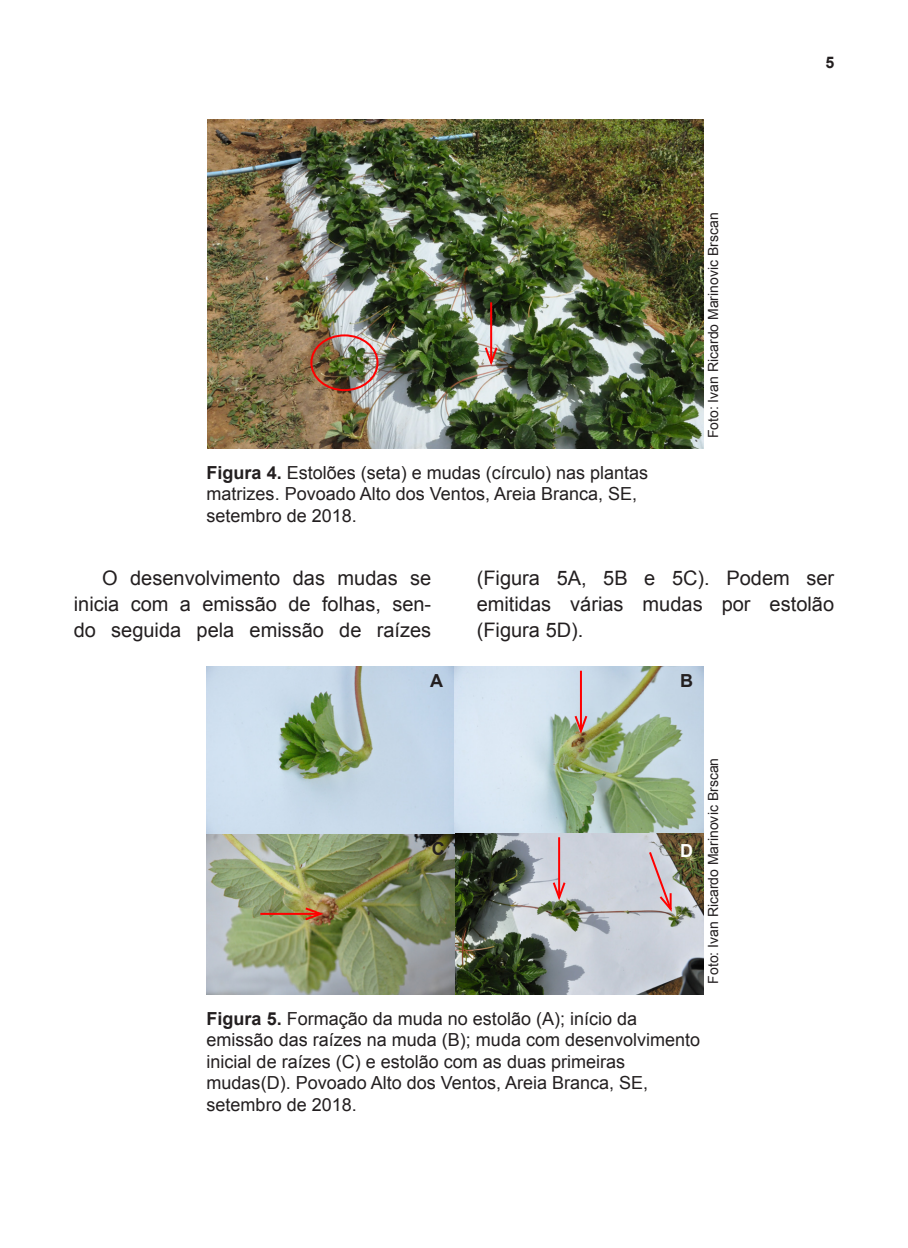
<style>
.page{position:relative;width:908px;height:1248px;background:#fff}
.page>*{position:absolute;margin:0;border:0;box-sizing:border-box;transform-origin:0 0}
.t1{font:20px/26px "Arial";color:#231f20;text-align:justify}
.t2{font:18px/21.6px "Arial";color:#231f20}
.t3{font:700 18px "Arial";color:#231f20}
.t4{font:700 18px "Arial";color:#fff}
.t5{font:700 16px "Arial";color:#231f20}
.t6{font:14px "Arial";color:#231f20}
.s1{font-weight:700}
</style>
<div class="page">
<img style="left:206px;top:666px;width:497px;height:328px">
<img style="left:207px;top:119px;width:496px;height:329px">
<div style="left:310px;top:334px;width:68px;height:57px;border:2px solid #f00;border-radius:50%"></div>
<hr style="left:490px;top:302px;width:2px;height:60px;background:#f00">
<svg style="left:483px;top:345px;width:16px;height:23px"></svg>
<hr style="left:579px;top:670px;width:2px;height:61px;background:#f00">
<svg style="left:572px;top:713px;width:16px;height:23px"></svg>
<hr style="left:260px;top:912px;width:60px;height:2px;background:#f00">
<svg style="left:303px;top:905px;width:23px;height:16px"></svg>
<hr style="left:558px;top:837px;width:2px;height:60px;background:#f00">
<svg style="left:551px;top:880px;width:16px;height:23px"></svg>
<svg style="left:647px;top:849px;width:26px;height:65px;background:#cab4ba"></svg>
<p class="t2" style="left:206px;top:462px;width:443px"><span class="s1">Figura 4.</span> Estolões (seta) e mudas (círculo) nas plantas matrizes. Povoado Alto dos Ventos, Areia Branca, SE, setembro de 2018.</p>
<p class="t6" style="left:703px;top:438px;width:227px;rotate:-90deg">Foto: Ivan Ricardo Marinovic Brscan</p>
<p class="t5" style="left:825px;top:52px;width:10px">5</p>
<p class="t1" style="left:74px;top:565px;width:359px;text-indent:28px">O desenvolvimento das mudas se inicia com a emissão de folhas, sen&shy;do seguida pela emissão de raízes</p>
<p class="t1" style="left:476px;top:565px;width:359px">(Figura 5A, 5B e 5C). Podem ser emitidas várias mudas por estolão (Figura 5D).</p>
<p class="t3" style="left:430px;top:669px;width:14px">A</p>
<p class="t3" style="left:679px;top:669px;width:14px">B</p>
<p class="t3" style="left:431px;top:836px;width:14px">C</p>
<p class="t4" style="left:679px;top:838px;width:14px">D</p>
<p class="t6" style="left:703px;top:983px;width:227px;rotate:-90deg">Foto: Ivan Ricardo Marinovic Brscan</p>
<p class="t2" style="left:206px;top:1007px;width:495px"><span class="s1">Figura 5.</span> Formação da muda no estolão (A); início da emissão das raízes na muda (B); muda com desenvolvimento inicial de raízes (C) e estolão com as duas primeiras mudas(D). Povoado Alto dos Ventos, Areia Branca, SE, setembro de 2018.</p>
</div>
